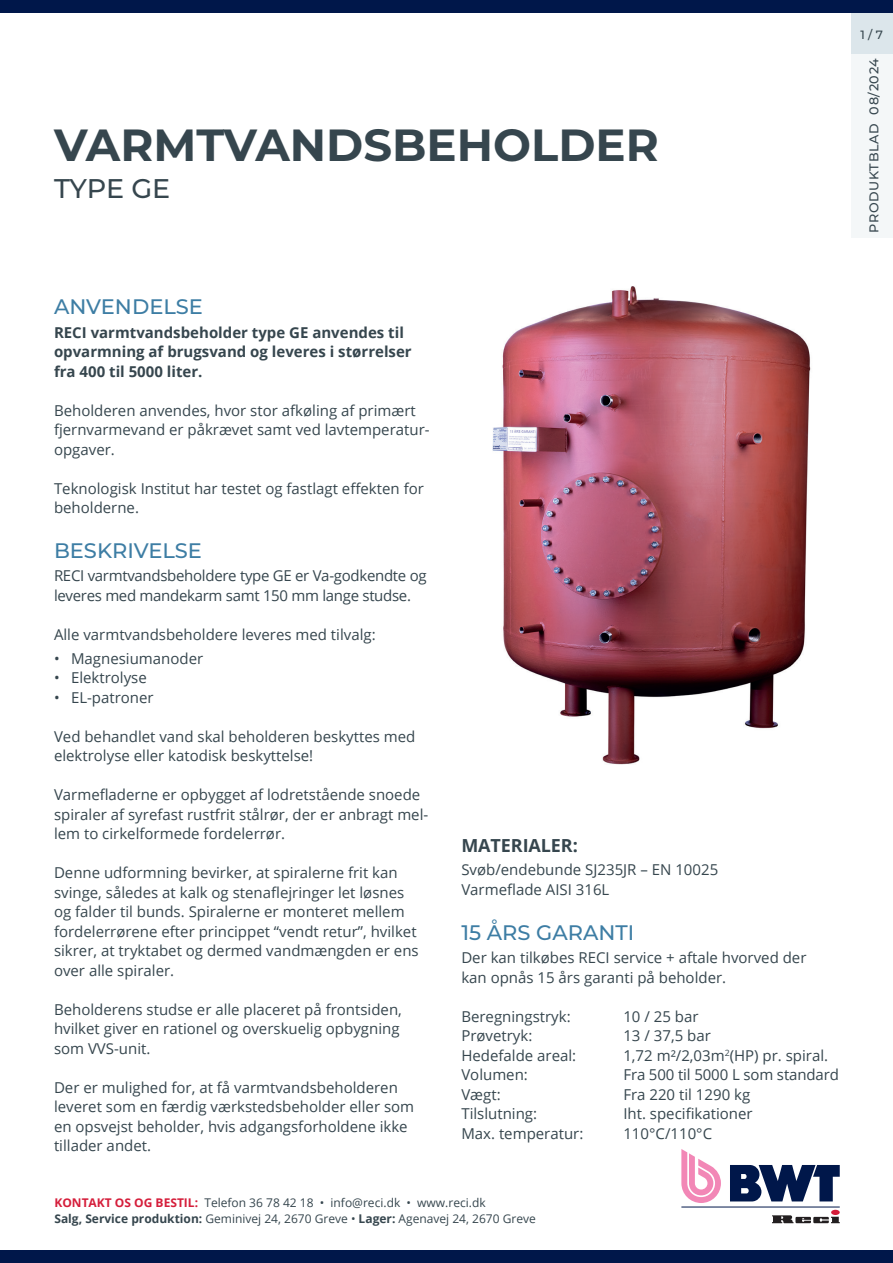
<style>
.page{position:relative;width:893px;height:1263px;background:#fff}
.page>*{position:absolute;margin:0;border:0;box-sizing:border-box;transform-origin:0 0}
.t1{font:700 45px "Montserrat";color:#36464e}
.t2{font:500 27px "Montserrat";letter-spacing:-.01em;color:#36464e}
.t3{font:500 21px "Montserrat";color:#3d7da4}
.t4{font:700 18px "Open Sans";letter-spacing:-.005em;color:#36464e}
.t5{font:15px/19.5px "Open Sans";color:#36464e}
.t6{font:700 15px/19.5px "Open Sans";color:#36464e}
.t7{font:15px/19.5px "Open Sans";letter-spacing:-.02em;color:#36464e}
.t8{font:500 12.75px "Montserrat";letter-spacing:.05em;color:#36464e}
.t9{font:12px/16.5px "Open Sans";color:#36464e}
.t10{font:500 12px "Montserrat";color:#36464e}
.s1{font-weight:700;color:#d51e3b}
.s2{font-weight:700}
</style>
<div class="page">
<div style="left:852px;top:54px;width:41px;height:183px;background:#f4f7f8"></div>
<div style="left:852px;top:13px;width:41px;height:41px;background:#dce6eb"></div>
<div style="left:0;top:0;width:893px;height:13px;background:#00174a"></div>
<div style="left:0;top:1250px;width:893px;height:13px;background:#00174a"></div>
<hr style="left:681px;top:1206px;width:159px;height:1px;background:#00174a">
<svg style="left:730px;top:1165px;width:110px;height:36px"></svg>
<svg style="left:681px;top:1149px;width:40px;height:54px"></svg>
<svg style="left:772px;top:1210px;width:68px;height:13px"></svg>
<img style="left:492px;top:286px;width:319px;height:479px">
<h1 class="t1" style="left:54px;top:112px;width:606px">VARMTVANDSBEHOLDER</h1>
<h2 class="t2" style="left:54px;top:170px;width:118px">TYPE GE</h2>
<p class="t10" style="left:861px;top:26px;width:24px">1 / 7</p>
<p class="t8" style="left:865px;top:233px;width:176px;rotate:-90deg">PRODUKTBLAD 08/2024</p>
<h3 class="t3" style="left:54px;top:292px;width:150px">ANVENDELSE</h3>
<p class="t6" style="left:54px;top:322px;width:359px">RECI varmtvandsbeholder type GE anvendes til opvarmning af brugsvand og leveres i størrelser fra 400 til 5000 liter.</p>
<p class="t5" style="left:54px;top:400px;width:377px">Beholderen anvendes, hvor stor afkøling af primært fjernvarmevand er påkrævet samt ved lavtemperatur&shy;opgaver.</p>
<p class="t5" style="left:54px;top:478px;width:371px">Teknologisk Institut har testet og fastlagt effekten for beholderne.</p>
<h3 class="t3" style="left:54px;top:536px;width:149px">BESKRIVELSE</h3>
<p class="t7" style="left:54px;top:566px;width:374px">RECI varmtvandsbeholdere type GE er Va-godkendte og leveres med mandekarm samt 150 mm lange studse.</p>
<p class="t5" style="left:54px;top:624px;width:323px">Alle varmtvandsbeholdere leveres med tilvalg:</p>
<p class="t5" style="left:54px;top:648px;width:151px">• Magnesiumanoder</p>
<p class="t5" style="left:54px;top:668px;width:94px">• Elektrolyse</p>
<p class="t5" style="left:54px;top:687px;width:101px">• EL-patroner</p>
<p class="t5" style="left:54px;top:726px;width:363px">Ved behandlet vand skal beholderen beskyttes med elektrolyse eller katodisk beskyttelse!</p>
<p class="t5" style="left:54px;top:785px;width:376px">Varmefladerne er opbygget af lodretstående snoede spiraler af syrefast rustfrit stålrør, der er anbragt mel&shy;lem to cirkelformede fordelerrør.</p>
<p class="t5" style="left:54px;top:863px;width:366px">Denne udformning bevirker, at spiralerne frit kan svinge, således at kalk og stenaflejringer let løsnes og falder til bunds. Spiralerne er monteret mellem fordelerrørene efter princippet “vendt retur”, hvilket sikrer, at tryktabet og dermed vandmængden er ens over alle spiraler.</p>
<p class="t5" style="left:54px;top:999px;width:349px">Beholderens studse er alle placeret på frontsiden, hvilket giver en rationel og overskuelig opbygning som VVS-unit.</p>
<p class="t5" style="left:54px;top:1077px;width:362px">Der er mulighed for, at få varmtvandsbeholderen leveret som en færdig værkstedsbeholder eller som en opsvejst beholder, hvis adgangsforholdene ikke tillader andet.</p>
<p class="t4" style="left:461px;top:832px;width:118px">MATERIALER:</p>
<p class="t5" style="left:461px;top:860px;width:258px">Svøb/endebunde SJ235JR – EN 10025<br>Varmeflade AISI 316L</p>
<h3 class="t3" style="left:461px;top:917px;width:174px">15 ÅRS GARANTI</h3>
<p class="t5" style="left:461px;top:948px;width:347px">Der kan tilkøbes RECI service + aftale hvorved der kan opnås 15 års garanti på beholder.</p>
<p class="t5" style="left:461px;top:1006px;width:111px">Beregningstryk:</p>
<p class="t5" style="left:623px;top:1006px;width:77px">10 / 25 bar</p>
<p class="t5" style="left:461px;top:1026px;width:72px">Prøvetryk:</p>
<p class="t5" style="left:623px;top:1026px;width:89px">13 / 37,5 bar</p>
<p class="t5" style="left:461px;top:1045px;width:116px">Hedefalde areal:</p>
<p class="t5" style="left:623px;top:1045px;width:206px">1,72 m²/2,03m<sup>2</sup>(HP) pr. spiral.</p>
<p class="t5" style="left:461px;top:1065px;width:68px">Volumen:</p>
<p class="t5" style="left:623px;top:1065px;width:217px">Fra 500 til 5000 L som standard</p>
<p class="t5" style="left:461px;top:1084px;width:41px">Vægt:</p>
<p class="t5" style="left:623px;top:1084px;width:128px">Fra 220 til 1290 kg</p>
<p class="t5" style="left:461px;top:1104px;width:77px">Tilslutning:</p>
<p class="t5" style="left:623px;top:1104px;width:131px">Iht. specifikationer</p>
<p class="t5" style="left:461px;top:1123px;width:123px">Max. temperatur:</p>
<p class="t5" style="left:623px;top:1123px;width:90px">110°C/110°C</p>
<p class="t9" style="left:54px;top:1194px;width:483px"><span class="s1">KONTAKT OS OG BESTIL:</span> Telefon 36 78 42 18 • info@reci.dk • www.reci.dk<br><span class="s2">Salg, Service produktion:</span> Geminivej 24, 2670 Greve • <span class="s2">Lager:</span> Agenavej 24, 2670 Greve</p>
</div>
